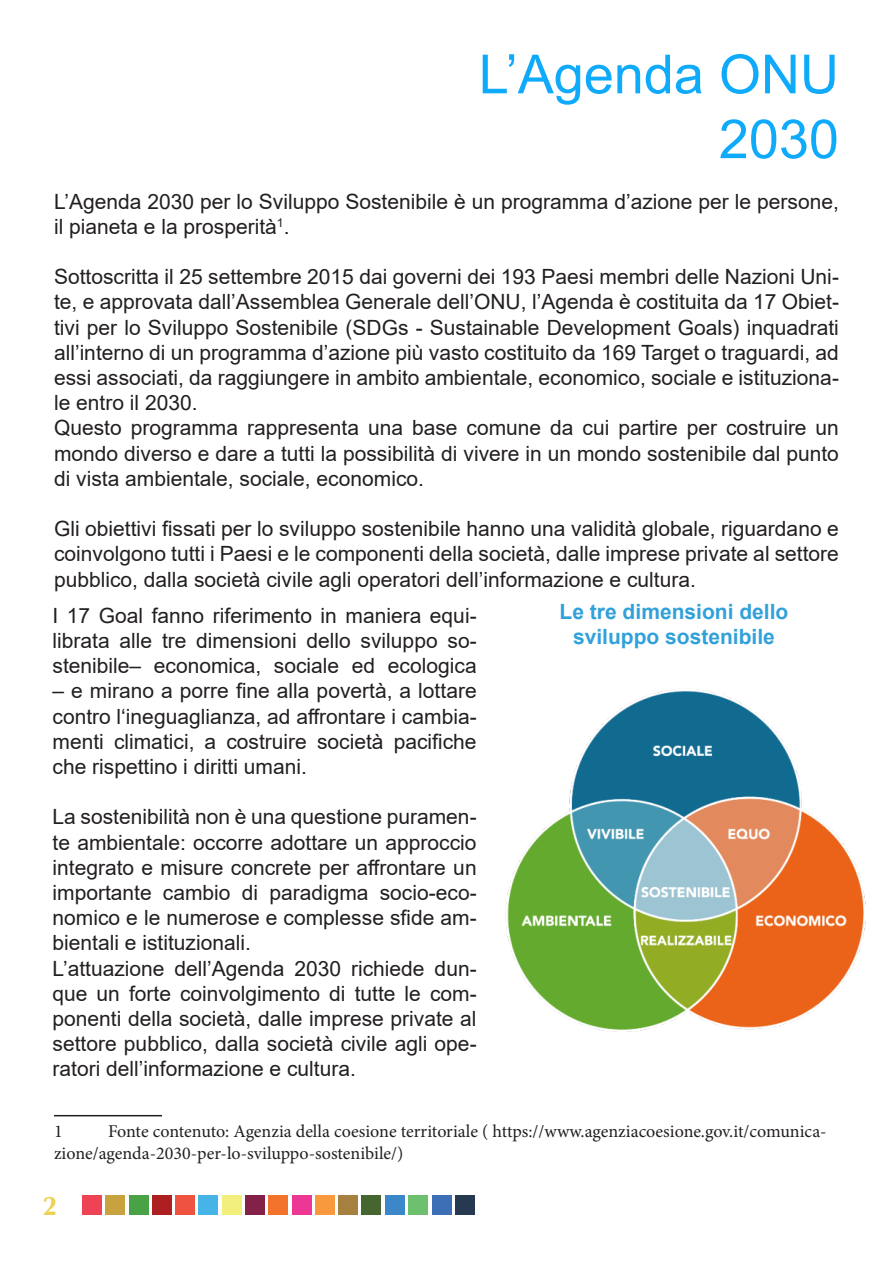
<style>
.page{position:relative;width:893px;height:1263px;background:#fff}
.page>*{position:absolute;margin:0;border:0;box-sizing:border-box;transform-origin:0 0}
.Stile_di_paragrafo_1{font:54px "Arial";color:#0faafa}
.t1{font:700 27px "CG Omega";color:#ebd254}
.Stile_di_paragrafo_B{font:21px/25.2px "Arial";color:#231f20;text-align:justify}
.t2{font:700 21px "Arial";color:#32a1da}
.t3{font:18px/21.6px "Minion Pro";color:#231f20}
</style>
<div class="page">
<div style="left:82px;top:1195px;width:20px;height:19px;background:#ee4255"></div>
<div style="left:106px;top:1195px;width:19px;height:19px;background:#c8a23f"></div>
<div style="left:129px;top:1195px;width:19px;height:20px;background:#4aa246"></div>
<div style="left:152px;top:1195px;width:20px;height:20px;background:#ae1f22"></div>
<div style="left:175px;top:1195px;width:20px;height:19px;background:#f05242"></div>
<div style="left:199px;top:1195px;width:19px;height:19px;background:#46b4e6"></div>
<div style="left:222px;top:1195px;width:19px;height:20px;background:#f2ef7d"></div>
<div style="left:245px;top:1195px;width:20px;height:20px;background:#832149"></div>
<div style="left:269px;top:1195px;width:19px;height:20px;background:#f3732c"></div>
<div style="left:292px;top:1195px;width:19px;height:20px;background:#ed3794"></div>
<div style="left:315px;top:1195px;width:20px;height:20px;background:#f8993d"></div>
<div style="left:338px;top:1195px;width:20px;height:20px;background:#a6803e"></div>
<div style="left:362px;top:1195px;width:19px;height:20px;background:#45672f"></div>
<div style="left:385px;top:1195px;width:20px;height:20px;background:#3b87c7"></div>
<div style="left:408px;top:1195px;width:20px;height:20px;background:#6dc16e"></div>
<div style="left:432px;top:1195px;width:19px;height:20px;background:#3d6fb7"></div>
<div style="left:455px;top:1195px;width:20px;height:20px;background:#263950"></div>
<hr style="left:54px;top:1115px;width:108px;height:1px;background:#231f20">
<img style="left:505px;top:689px;width:361px;height:343px">
<p class="Stile_di_paragrafo_1" style="left:479px;top:37px;width:362px">L’Agenda ONU</p>
<p class="Stile_di_paragrafo_1" style="left:719px;top:102px;width:122px">2030</p>
<p class="Stile_di_paragrafo_B" style="left:54px;top:188px;width:786px">L’Agenda 2030 per lo Sviluppo Sostenibile è un programma d’azione per le persone, il pianeta e la prosperità<sup>1</sup>.</p>
<p class="Stile_di_paragrafo_B" style="left:54px;top:264px;width:786px">Sottoscritta il 25 settembre 2015 dai governi dei 193 Paesi membri delle Nazioni Uni&shy;te, e approvata dall’Assemblea Generale dell’ONU, l’Agenda è costituita da 17 Obiet&shy;tivi per lo Sviluppo Sostenibile (SDGs - Sustainable Development Goals) inquadrati all’interno di un programma d’azione più vasto costituito da 169 Target o traguardi, ad essi associati, da raggiungere in ambito ambientale, economico, sociale e istituziona&shy;le entro il 2030.</p>
<p class="Stile_di_paragrafo_B" style="left:54px;top:415px;width:786px">Questo programma rappresenta una base comune da cui partire per costruire un mondo diverso e dare a tutti la possibilità di vivere in un mondo sostenibile dal punto di vista ambientale, sociale, economico.</p>
<p class="Stile_di_paragrafo_B" style="left:54px;top:516px;width:786px">Gli obiettivi fissati per lo sviluppo sostenibile hanno una validità globale, riguardano e coinvolgono tutti i Paesi e le componenti della società, dalle imprese private al settore pubblico, dalla società civile agli operatori dell’informazione e cultura.</p>
<p class="Stile_di_paragrafo_B" style="left:53px;top:603px;width:426px">I 17 Goal fanno riferimento in maniera equi&shy;librata alle tre dimensioni dello sviluppo so&shy;stenibile– economica, sociale ed ecologica</p>
<p class="Stile_di_paragrafo_B" style="left:53px;top:678px;width:426px">– e mirano a porre fine alla povertà, a lottare contro l‘ineguaglianza, ad affrontare i cambia&shy;menti climatici, a costruire società pacifiche che rispettino i diritti umani.</p>
<p class="Stile_di_paragrafo_B" style="left:53px;top:804px;width:426px">La sostenibilità non è una questione puramen&shy;te ambientale: occorre adottare un approccio integrato e misure concrete per affrontare un importante cambio di paradigma socio-eco&shy;nomico e le numerose e complesse sfide am&shy;bientali e istituzionali.</p>
<p class="Stile_di_paragrafo_B" style="left:53px;top:955px;width:426px">L’attuazione dell’Agenda 2030 richiede dun&shy;que un forte coinvolgimento di tutte le com&shy;ponenti della società, dalle imprese private al settore pubblico, dalla società civile agli ope&shy;ratori dell’informazione e cultura.</p>
<p class="t2" style="left:560px;top:596px;width:230px">Le tre dimensioni dello</p>
<p class="t2" style="left:573px;top:621px;width:203px">sviluppo sostenibile</p>
<p class="t3" style="left:54px;top:1121px;width:774px;text-indent:54px">Fonte contenuto: Agenzia della coesione territoriale ( https://www.agenziacoesione.gov.it/comunica&shy;zione/agenda-2030-per-lo-sviluppo-sostenibile/)</p>
<p class="t3" style="left:54px;top:1121px;width:10px">1</p>
<p class="t1" style="left:43px;top:1189px;width:16px">2</p>
</div>
